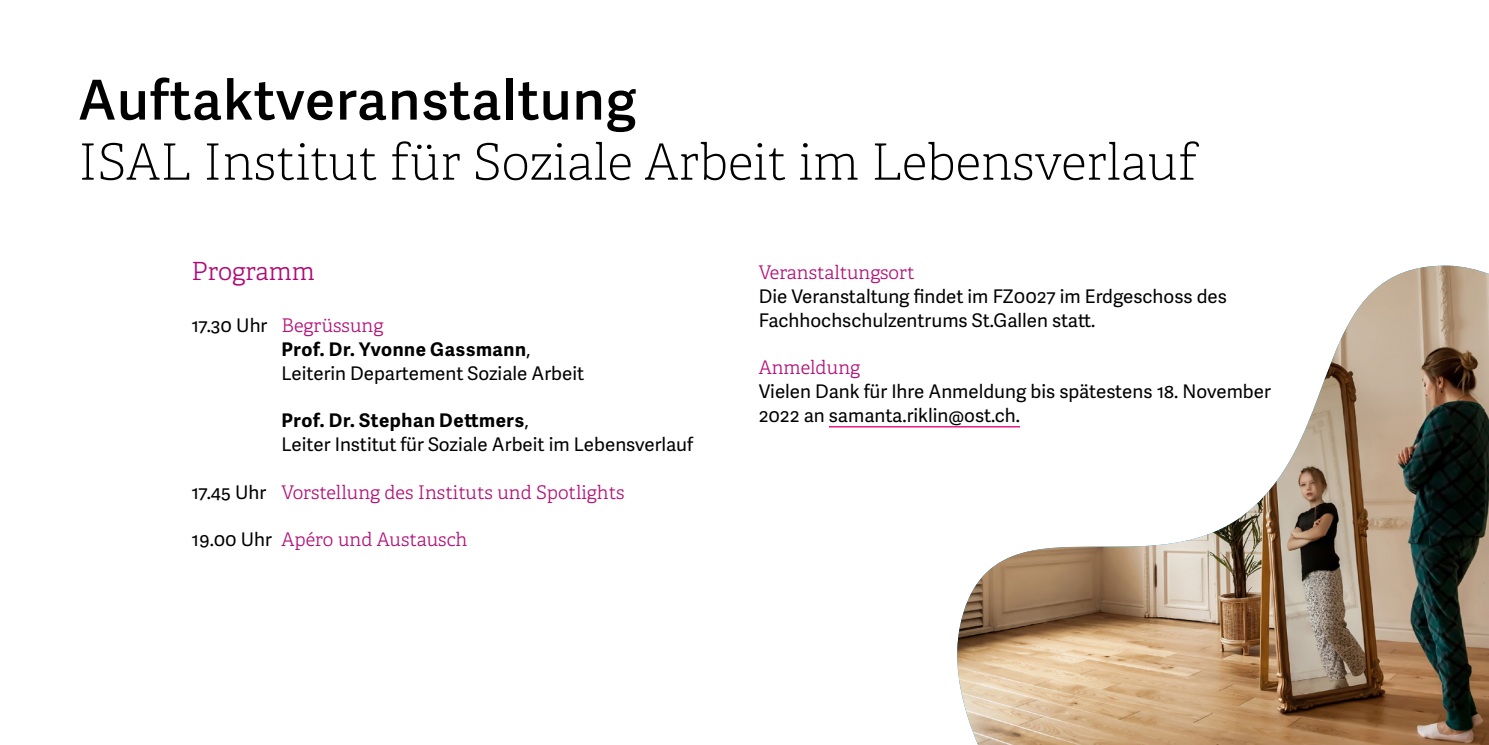
<style>
.page{position:relative;width:1489px;height:745px;background:#fff}
.page>*{position:absolute;margin:0;border:0;box-sizing:border-box;transform-origin:0 0}
.t1{font:600 55px "Adelle Sans";letter-spacing:.02em;color:#000}
.t2{font:100 50px "Adelle";color:#000}
.t3{font:300 25px "Adelle";color:#b20776}
.t4{font:18.75px/23.8px "Adelle Sans";color:#000}
.t5{font:300 18.75px "Adelle";color:#b30f77}
.s1{font-family:"Adelle Sans";font-weight:400;color:#000}
.s2{font-weight:700}
</style>
<div class="page">
<img style="left:954px;top:265px;width:534px;height:479px">
<hr style="left:829px;top:426px;width:191px;height:1px;background:#e60071">
<h1 class="t1" style="left:78px;top:68px;width:560px">Auftaktveranstaltung</h1>
<h2 class="t2" style="left:78px;top:132px;width:1120px">ISAL Institut für Soziale Arbeit im Lebensverlauf</h2>
<h3 class="t3" style="left:191px;top:255px;width:125px">Programm</h3>
<p class="t5" style="left:191px;top:314px;width:193px"><span class="s1">17.30 Uhr</span> Begrüssung</p>
<p class="t4" style="left:281px;top:338px;width:304px"><span class="s2">Prof. Dr. Yvonne Gassmann</span>,<br>Leiterin Departement Soziale Arbeit</p>
<p class="t4" style="left:281px;top:409px;width:413px"><span class="s2">Prof. Dr. Stephan Dettmers</span>,<br>Leiter Institut für Soziale Arbeit im Lebensverlauf</p>
<p class="t5" style="left:191px;top:480px;width:434px"><span class="s1">17.45 Uhr</span> Vorstellung des Instituts und Spotlights</p>
<p class="t5" style="left:191px;top:527px;width:277px"><span class="s1">19.00 Uhr</span> Apéro und Austausch</p>
<p class="t5" style="left:758px;top:261px;width:157px">Veranstaltungsort</p>
<p class="t4" style="left:758px;top:285px;width:469px">Die Veranstaltung findet im FZ0027 im Erdgeschoss des<br>Fachhochschulzentrums St.Gallen statt.</p>
<p class="t5" style="left:758px;top:356px;width:103px">Anmeldung</p>
<p class="t4" style="left:758px;top:380px;width:514px">Vielen Dank für Ihre Anmeldung bis spätestens 18. November<br>2022 an samanta.riklin@ost.ch.</p>
</div>
